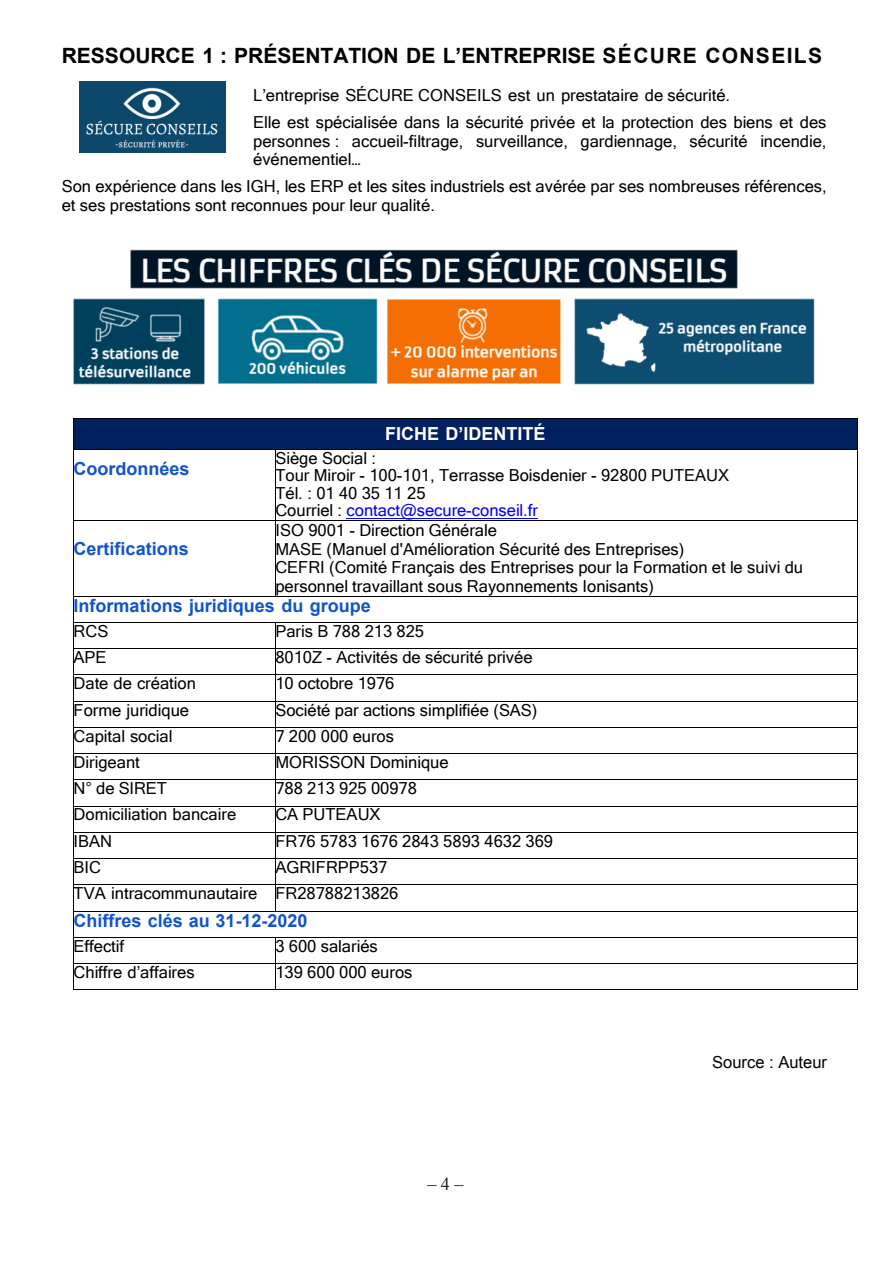
<style>
.page{position:relative;width:893px;height:1263px;background:#fff}
.page>*{position:absolute;margin:0;border:0;box-sizing:border-box;transform-origin:0 0}
.t1{font:700 21px "Arial";color:#000}
.t2{font:700 18px "Arial";color:#1154cc}
.t3{font:700 18px "Arial";color:#fff}
.t4{font:18px "Times New Roman";color:#231f20}
.t5{font:16.5px/18.8px "Microsoft Sans Serif";color:#000}
.t6{font:16.5px "Arial";color:#000}
.s1{color:#00f}
</style>
<div class="page">
<div style="left:74px;top:419px;width:783px;height:30px;background:#002060"></div>
<hr style="left:74px;top:418px;width:783px;height:1px;background:#000">
<hr style="left:73px;top:419px;width:1px;height:30px;background:#000">
<hr style="left:857px;top:419px;width:1px;height:30px;background:#000">
<hr style="left:347px;top:518px;width:191px;height:1px;background:#00f">
<hr style="left:74px;top:449px;width:201px;height:1px;background:#000">
<hr style="left:275px;top:449px;width:582px;height:1px;background:#000">
<hr style="left:73px;top:450px;width:1px;height:70px;background:#000">
<hr style="left:275px;top:450px;width:1px;height:70px;background:#000">
<hr style="left:857px;top:450px;width:1px;height:70px;background:#000">
<hr style="left:74px;top:520px;width:201px;height:1px;background:#000">
<hr style="left:275px;top:520px;width:582px;height:1px;background:#000">
<hr style="left:73px;top:521px;width:1px;height:75px;background:#000">
<hr style="left:275px;top:521px;width:1px;height:75px;background:#000">
<hr style="left:857px;top:521px;width:1px;height:75px;background:#000">
<hr style="left:74px;top:596px;width:201px;height:1px;background:#000">
<hr style="left:275px;top:596px;width:582px;height:1px;background:#000">
<hr style="left:74px;top:622px;width:201px;height:1px;background:#000">
<hr style="left:275px;top:622px;width:582px;height:1px;background:#000">
<hr style="left:74px;top:648px;width:201px;height:1px;background:#000">
<hr style="left:275px;top:648px;width:582px;height:1px;background:#000">
<hr style="left:74px;top:674px;width:201px;height:1px;background:#000">
<hr style="left:275px;top:674px;width:582px;height:1px;background:#000">
<hr style="left:74px;top:701px;width:201px;height:1px;background:#000">
<hr style="left:275px;top:701px;width:582px;height:1px;background:#000">
<hr style="left:74px;top:727px;width:201px;height:1px;background:#000">
<hr style="left:275px;top:727px;width:582px;height:1px;background:#000">
<hr style="left:74px;top:753px;width:201px;height:1px;background:#000">
<hr style="left:275px;top:753px;width:582px;height:1px;background:#000">
<hr style="left:74px;top:779px;width:201px;height:1px;background:#000">
<hr style="left:275px;top:779px;width:582px;height:1px;background:#000">
<hr style="left:74px;top:806px;width:201px;height:1px;background:#000">
<hr style="left:275px;top:806px;width:582px;height:1px;background:#000">
<hr style="left:74px;top:832px;width:201px;height:1px;background:#000">
<hr style="left:275px;top:832px;width:582px;height:1px;background:#000">
<hr style="left:74px;top:858px;width:201px;height:1px;background:#000">
<hr style="left:275px;top:858px;width:582px;height:1px;background:#000">
<hr style="left:74px;top:884px;width:201px;height:1px;background:#000">
<hr style="left:275px;top:884px;width:582px;height:1px;background:#000">
<hr style="left:74px;top:911px;width:201px;height:1px;background:#000">
<svg style="left:275px;top:623px;width:1px;height:288px"></svg>
<hr style="left:275px;top:911px;width:582px;height:1px;background:#000">
<hr style="left:74px;top:937px;width:201px;height:1px;background:#000">
<hr style="left:275px;top:937px;width:582px;height:1px;background:#000">
<hr style="left:74px;top:963px;width:201px;height:1px;background:#000">
<hr style="left:275px;top:963px;width:582px;height:1px;background:#000">
<svg style="left:73px;top:596px;width:1px;height:394px"></svg>
<hr style="left:74px;top:989px;width:201px;height:1px;background:#000">
<svg style="left:275px;top:938px;width:1px;height:51px"></svg>
<hr style="left:275px;top:989px;width:582px;height:1px;background:#000">
<svg style="left:857px;top:596px;width:1px;height:394px"></svg>
<img style="left:73px;top:249px;width:742px;height:136px">
<img style="left:80px;top:82px;width:146px;height:70px">
<p class="t1" style="left:62px;top:41px;width:762px">RESSOURCE 1 : PRÉSENTATION DE L’ENTREPRISE SÉCURE CONSEILS</p>
<p class="t5" style="left:253px;top:81px;width:575px;line-height:26.7px">L’entreprise SÉCURE CONSEILS est un prestataire de sécurité.<br>Elle est spécialisée dans la sécurité privée et la protection des biens et des</p>
<p class="t5" style="left:253px;top:131px;width:575px">personnes : accueil-filtrage, surveillance, gardiennage, sécurité incendie, événementiel…</p>
<p class="t5" style="left:62px;top:176px;width:767px">Son expérience dans les IGH, les ERP et les sites industriels est avérée par ses nombreuses références, et ses prestations sont reconnues pour leur qualité.</p>
<p class="t3" style="left:385px;top:422px;width:162px">FICHE D’IDENTITÉ</p>
<p class="t2" style="left:74px;top:456px;width:117px">Coordonnées</p>
<p class="t5" style="left:275px;top:448px;width:455px;line-height:17.5px">Siège Social :<br>Tour Miroir - 100-101, Terrasse Boisdenier - 92800 PUTEAUX<br>Tél. : 01 40 35 11 25<br>Courriel : <span class="s1">contact@secure-conseil.fr</span></p>
<p class="t2" style="left:74px;top:537px;width:117px">Certifications</p>
<p class="t5" style="left:275px;top:520px;width:529px">ISO 9001 - Direction Générale<br>MASE (Manuel d'Amélioration Sécurité des Entreprises)<br>CEFRI (Comité Français des Entreprises pour la Formation et le suivi du personnel travaillant sous Rayonnements Ionisants)</p>
<p class="t2" style="left:74px;top:593px;width:299px">Informations juridiques du groupe</p>
<p class="t5" style="left:74px;top:621px;width:36px">RCS</p>
<p class="t5" style="left:275px;top:621px;width:150px">Paris B 788 213 825</p>
<p class="t5" style="left:74px;top:647px;width:35px">APE</p>
<p class="t5" style="left:275px;top:647px;width:259px">8010Z - Activités de sécurité privée</p>
<p class="t5" style="left:74px;top:673px;width:124px">Date de création</p>
<p class="t5" style="left:275px;top:673px;width:121px">10 octobre 1976</p>
<p class="t5" style="left:74px;top:700px;width:117px">Forme juridique</p>
<p class="t5" style="left:275px;top:700px;width:263px">Société par actions simplifiée (SAS)</p>
<p class="t5" style="left:74px;top:726px;width:100px">Capital social</p>
<p class="t5" style="left:275px;top:726px;width:120px">7 200 000 euros</p>
<p class="t5" style="left:74px;top:752px;width:68px">Dirigeant</p>
<p class="t5" style="left:275px;top:752px;width:175px">MORISSON Dominique</p>
<p class="t5" style="left:74px;top:778px;width:95px">N° de SIRET</p>
<p class="t5" style="left:275px;top:778px;width:143px">788 213 925 00978</p>
<p class="t5" style="left:74px;top:804px;width:164px">Domiciliation bancaire</p>
<p class="t5" style="left:275px;top:804px;width:107px">CA PUTEAUX</p>
<p class="t5" style="left:74px;top:831px;width:40px">IBAN</p>
<p class="t5" style="left:275px;top:831px;width:279px">FR76 5783 1676 2843 5893 4632 369</p>
<p class="t5" style="left:74px;top:857px;width:29px">BIC</p>
<p class="t5" style="left:74px;top:853px;width:326px;line-height:26.1px;text-indent:202px">AGRIFRPP537<br>TVA intracommunautaire FR28788213826</p>
<p class="t2" style="left:74px;top:908px;width:235px">Chiffres clés au 31-12-2020</p>
<p class="t5" style="left:74px;top:936px;width:52px">Effectif</p>
<p class="t5" style="left:275px;top:936px;width:104px">3 600 salariés</p>
<p class="t5" style="left:74px;top:962px;width:123px">Chiffre d’affaires</p>
<p class="t5" style="left:275px;top:962px;width:139px">139 600 000 euros</p>
<p class="t4" style="left:427px;top:1172px;width:37px">‒ 4 ‒</p>
<p class="t6" style="left:712px;top:1051px;width:116px">Source : Auteur</p>
</div>
